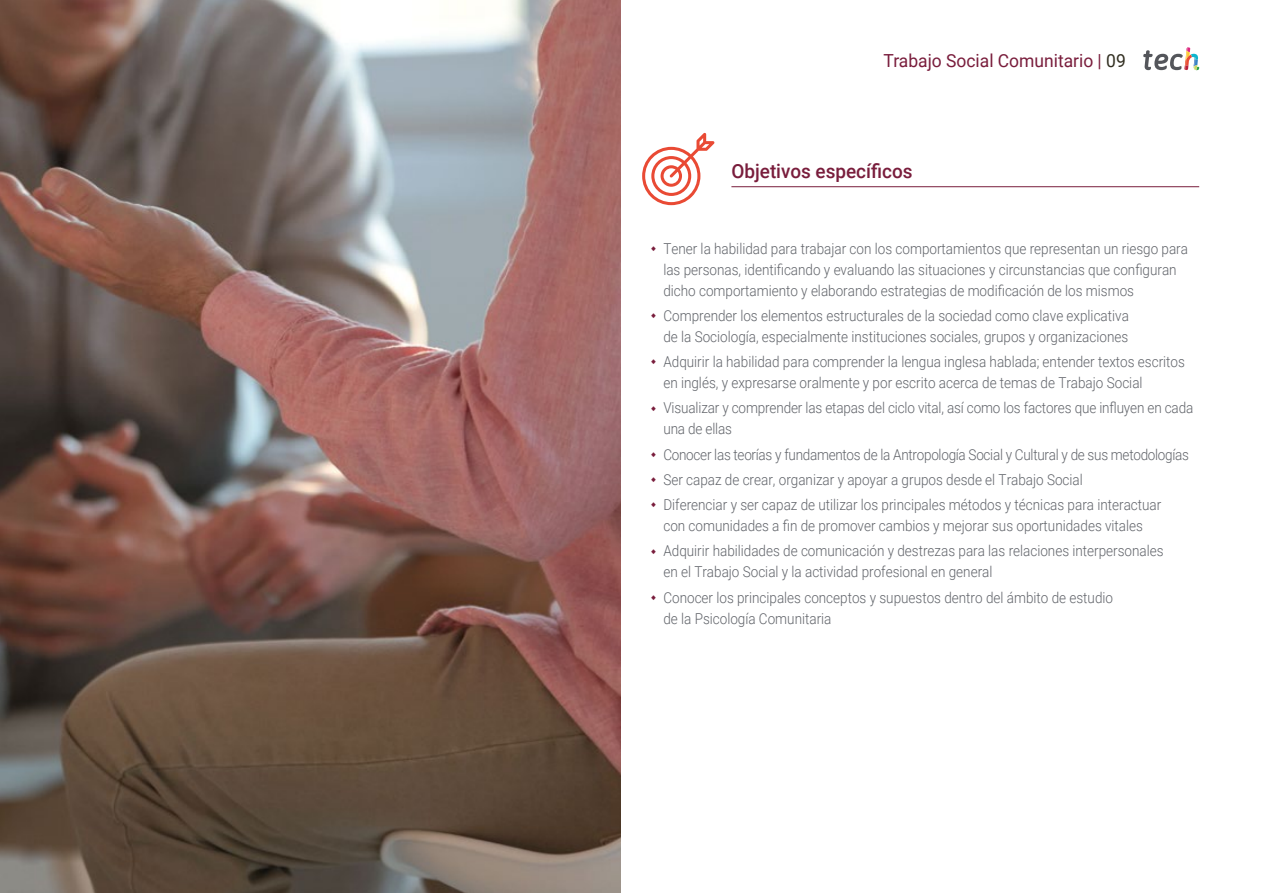
<style>
.page{position:relative;width:1263px;height:893px;background:#fff}
.page>*{position:absolute;margin:0;border:0;box-sizing:border-box;transform-origin:0 0}
.t1{font:500 19.5px "Roboto";color:#791d3c}
.t2{font:18px "Roboto";color:#791d3c}
.t3{font:300 15px/21px "Roboto";color:#61646a;scale:.9 1}
.s1{color:#312e20}
</style>
<div class="page">
<img style="left:0;top:0;width:621px;height:893px">
<hr style="left:731px;top:186px;width:468px;height:1px;background:#791d3c">
<svg style="left:642px;top:133px;width:72px;height:72px"></svg>
<svg style="left:1143px;top:47px;width:56px;height:24px"></svg>
<p class="t2" style="left:883px;top:48px;width:244px">Trabajo Social Comunitario | <span class="s1">09</span></p>
<h1 class="t1" style="left:731px;top:158px;width:183px">Objetivos específicos</h1>
<p class="t3" style="left:663px;top:237px;width:584px">Tener la habilidad para trabajar con los comportamientos que representan un riesgo para las personas, identificando y evaluando las situaciones y circunstancias que configuran dicho comportamiento y elaborando estrategias de modificación de los mismos</p>
<p class="t3" style="left:663px;top:304px;width:519px">Comprender los elementos estructurales de la sociedad como clave explicativa de la Sociología, especialmente instituciones sociales, grupos y organizaciones</p>
<p class="t3" style="left:663px;top:351px;width:581px">Adquirir la habilidad para comprender la lengua inglesa hablada; entender textos escritos en inglés, y expresarse oralmente y por escrito acerca de temas de Trabajo Social</p>
<p class="t3" style="left:663px;top:397px;width:590px">Visualizar y comprender las etapas del ciclo vital, así como los factores que influyen en cada una de ellas</p>
<p class="t3" style="left:663px;top:441px;width:585px;line-height:25.2px">Conocer las teorías y fundamentos de la Antropología Social y Cultural y de sus metodologías<br>Ser capaz de crear, organizar y apoyar a grupos desde el Trabajo Social<br>Diferenciar y ser capaz de utilizar los principales métodos y técnicas para interactuar</p>
<p class="t3" style="left:663px;top:513px;width:557px;line-height:25.2px">con comunidades a fin de promover cambios y mejorar sus oportunidades vitales<br>Adquirir habilidades de comunicación y destrezas para las relaciones interpersonales</p>
<p class="t3" style="left:663px;top:559px;width:501px;line-height:25.2px">en el Trabajo Social y la actividad profesional en general<br>Conocer los principales conceptos y supuestos dentro del ámbito de estudio</p>
<p class="t3" style="left:663px;top:607px;width:188px">de la Psicología Comunitaria</p>
</div>
